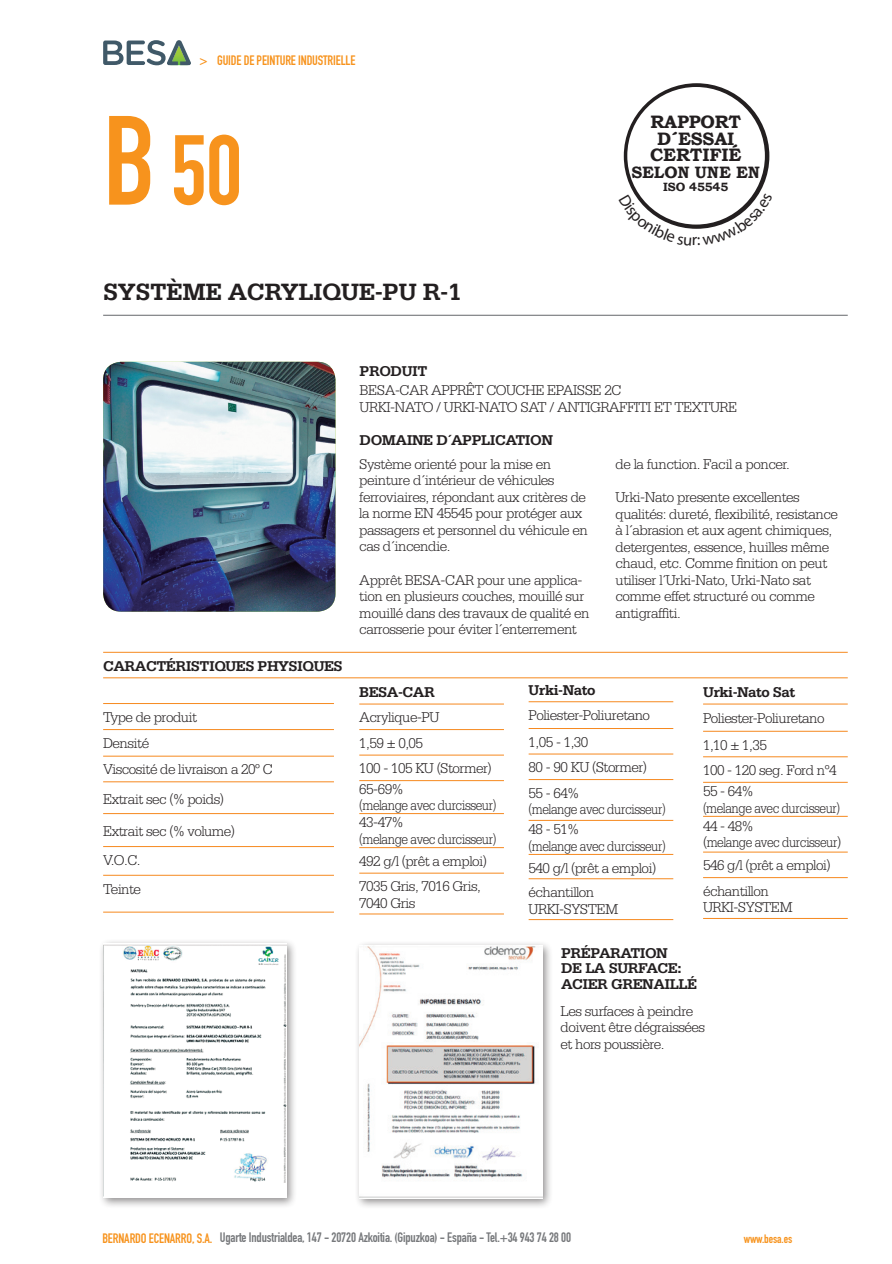
<style>
.page{position:relative;width:892px;height:1264px;background:#fff}
.page>*{position:absolute;margin:0;border:0;box-sizing:border-box;transform-origin:0 0}
.t1{font:97.5px "DIN Engschrift Std";color:#f7931d}
.t2{font:700 24.9px "Serifa Std";letter-spacing:-.02em;color:#231f20}
.t3{font:700 18px "Bookman Old Style";letter-spacing:-.01em;color:#231f20}
.t4{font:700 16.5px "Bookman Old Style";letter-spacing:-.01em;color:#231f20}
.t5{font:300 15px/16.5px "Serifa Std";letter-spacing:-.035em;color:#231f20}
.t6{font:700 15px/15px "Serifa Std";letter-spacing:-.035em;color:#231f20}
.t7{font:300 15px "Serifa Std";letter-spacing:-.035em;color:#231f20;scale:.88 1}
.t8{font:13.5px "DIN Engschrift Std";letter-spacing:-.01em;color:#76787b}
.t9{font:13.5px "DIN Engschrift Std";letter-spacing:-.01em;color:#f7931d}
.t10{font:12px "DIN Engschrift Std";letter-spacing:-.01em;color:#f7931d}
.t11{font:700 12px "Bookman Old Style";letter-spacing:-.01em;color:#231f20}
.s1{font-size:124.5px}
</style>
<div class="page">
<hr style="left:103px;top:315px;width:744px;height:1px;background:#76787b">
<svg style="left:103px;top:40px;width:88px;height:25px"></svg>
<hr style="left:103px;top:703px;width:231px;height:1px;background:#f6891f">
<hr style="left:103px;top:729px;width:231px;height:1px;background:#f6891f">
<hr style="left:103px;top:755px;width:231px;height:1px;background:#f6891f">
<hr style="left:103px;top:781px;width:231px;height:1px;background:#f6891f">
<hr style="left:103px;top:813px;width:231px;height:1px;background:#f6891f">
<hr style="left:103px;top:846px;width:231px;height:1px;background:#f6891f">
<hr style="left:103px;top:874px;width:231px;height:1px;background:#f6891f">
<hr style="left:103px;top:911px;width:231px;height:1px;background:#f6891f">
<hr style="left:103px;top:652px;width:744px;height:1px;background:#f6891f">
<hr style="left:103px;top:677px;width:744px;height:1px;background:#f6891f">
<img style="left:103px;top:362px;width:232px;height:249px">
<div style="left:98px;top:938px;width:199px;height:270px;background:#231f20;opacity:.5"></div>
<img style="left:103px;top:943px;width:183px;height:254px">
<div style="left:354px;top:940px;width:199px;height:269px;background:#231f20;opacity:.5"></div>
<img style="left:359px;top:945px;width:183px;height:252px">
<hr style="left:359px;top:703px;width:145px;height:1px;background:#f6891f">
<hr style="left:359px;top:729px;width:145px;height:1px;background:#f6891f">
<hr style="left:359px;top:754px;width:145px;height:1px;background:#f6891f">
<hr style="left:359px;top:780px;width:145px;height:1px;background:#f6891f">
<hr style="left:359px;top:813px;width:145px;height:1px;background:#f6891f">
<hr style="left:359px;top:847px;width:145px;height:1px;background:#f6891f">
<hr style="left:359px;top:872px;width:145px;height:1px;background:#f6891f">
<hr style="left:359px;top:913px;width:145px;height:1px;background:#f6891f">
<hr style="left:528px;top:701px;width:145px;height:1px;background:#f6891f">
<hr style="left:528px;top:728px;width:145px;height:1px;background:#f6891f">
<hr style="left:528px;top:753px;width:145px;height:1px;background:#f6891f">
<hr style="left:528px;top:779px;width:145px;height:1px;background:#f6891f">
<hr style="left:528px;top:820px;width:145px;height:1px;background:#f6891f">
<hr style="left:528px;top:854px;width:145px;height:1px;background:#f6891f">
<hr style="left:528px;top:878px;width:145px;height:1px;background:#f6891f">
<hr style="left:528px;top:919px;width:145px;height:1px;background:#f6891f">
<hr style="left:703px;top:703px;width:144px;height:1px;background:#f6891f">
<hr style="left:703px;top:731px;width:144px;height:1px;background:#f6891f">
<hr style="left:703px;top:756px;width:144px;height:1px;background:#f6891f">
<hr style="left:703px;top:782px;width:144px;height:1px;background:#f6891f">
<hr style="left:703px;top:816px;width:144px;height:1px;background:#f6891f">
<hr style="left:703px;top:851px;width:144px;height:1px;background:#f6891f">
<hr style="left:703px;top:877px;width:144px;height:1px;background:#f6891f">
<hr style="left:703px;top:918px;width:144px;height:1px;background:#f6891f">
<svg style="left:623px;top:83px;width:147px;height:146px"></svg>
<p class="t9" style="left:199px;top:52px;width:157px">&gt; GUIDE DE PEINTURE INDUSTRIELLE</p>
<p class="t1" style="left:103px;top:113px;width:141px"><span class="s1">B</span> 50</p>
<p class="t2" style="left:103px;top:277px;width:360px">SYSTÈME ACRYLIQUE-PU R-1</p>
<p class="t6" style="left:359px;top:363px;width:69px">PRODUIT</p>
<p class="t3" style="left:650px;top:109px;width:92px">RAPPORT</p>
<p class="t3" style="left:657px;top:125px;width:79px">D´ESSAI</p>
<p class="t3" style="left:650px;top:142px;width:93px">CERTIFIÉ</p>
<p class="t4" style="left:631px;top:160px;width:130px">SELON UNE EN</p>
<p class="t11" style="left:663px;top:178px;width:67px">ISO 45545</p>
<p class="t5" style="left:359px;top:382px;width:379px">BESA-CAR APPRÊT COUCHE EPAISSE 2C<br>URKI-NATO / URKI-NATO SAT / ANTIGRAFFITI ET TEXTURE</p>
<p class="t6" style="left:103px;top:658px;width:241px">CARACTÉRISTIQUES PHYSIQUES</p>
<p class="t5" style="left:103px;top:708px;width:96px">Type de produit</p>
<p class="t5" style="left:103px;top:734px;width:48px">Densité</p>
<p class="t5" style="left:103px;top:761px;width:171px">Viscosité de livraison a 20º C</p>
<p class="t5" style="left:103px;top:790px;width:122px">Extrait sec (% poids)</p>
<p class="t5" style="left:103px;top:823px;width:133px">Extrait sec (% volume)</p>
<p class="t5" style="left:103px;top:851px;width:39px">V.O.C.</p>
<p class="t5" style="left:103px;top:880px;width:39px">Teinte</p>
<p class="t6" style="left:359px;top:432px;width:195px">DOMAINE D´APPLICATION</p>
<p class="t5" style="left:359px;top:455px;width:230px">Système orienté pour la mise en peinture d´intérieur de véhicules ferroviaires, répondant aux critères de la norme EN 45545 pour protéger aux passagers et personnel du véhicule en cas d´incendie.</p>
<p class="t5" style="left:359px;top:571px;width:232px">Apprêt BESA-CAR pour une applica&shy;tion en plusieurs couches, mouillé sur mouillé dans des travaux de qualité en carrosserie pour éviter l´enterrement</p>
<p class="t5" style="left:615px;top:455px;width:176px">de la function. Facil a poncer.</p>
<p class="t5" style="left:615px;top:489px;width:224px">Urki-Nato presente excellentes qualités: dureté, flexibilité, resistance à l´abrasion et aux agent chimiques, detergentes, essence, huilles même chaud, etc. Comme finition on peut utiliser l´Urki-Nato, Urki-Nato sat comme effet structuré ou comme antigraffiti.</p>
<p class="t6" style="left:359px;top:684px;width:77px">BESA-CAR</p>
<p class="t5" style="left:359px;top:708px;width:82px">Acrylique-PU</p>
<p class="t5" style="left:359px;top:734px;width:65px">1,59 ± 0,05</p>
<p class="t5" style="left:359px;top:760px;width:134px">100 - 105 KU (Stormer)</p>
<p class="t5" style="left:359px;top:780px;width:46px">65-69%</p>
<p class="t7" style="left:359px;top:797px;width:157px">(melange avec durcisseur)</p>
<p class="t5" style="left:359px;top:814px;width:46px">43-47%</p>
<p class="t7" style="left:359px;top:830px;width:157px">(melange avec durcisseur)</p>
<p class="t5" style="left:359px;top:852px;width:129px">492 g/l (prêt a emploi)</p>
<p class="t5" style="left:359px;top:878px;width:123px">7035 Gris, 7016 Gris,<br>7040 Gris</p>
<p class="t6" style="left:528px;top:682px;width:68px">Urki-Nato</p>
<p class="t5" style="left:528px;top:707px;width:123px">Poliester-Poliuretano</p>
<p class="t5" style="left:528px;top:733px;width:61px">1,05 - 1,30</p>
<p class="t5" style="left:528px;top:759px;width:120px">80 - 90 KU (Stormer)</p>
<p class="t5" style="left:528px;top:784px;width:139px">55 - 64%<br>(melange avec durcisseur)</p>
<p class="t5" style="left:528px;top:821px;width:139px">48 - 51%<br>(melange avec durcisseur)</p>
<p class="t5" style="left:528px;top:859px;width:129px">540 g/l (prêt a emploi)</p>
<p class="t5" style="left:528px;top:884px;width:91px">échantillon<br>URKI-SYSTEM</p>
<p class="t6" style="left:703px;top:684px;width:94px">Urki-Nato Sat</p>
<p class="t5" style="left:703px;top:709px;width:123px">Poliester-Poliuretano</p>
<p class="t5" style="left:703px;top:736px;width:65px">1,10 ± 1,35</p>
<p class="t5" style="left:703px;top:762px;width:135px">100 - 120 seg. Ford nº4</p>
<p class="t5" style="left:703px;top:783px;width:139px">55 - 64%<br>(melange avec durcisseur)</p>
<p class="t5" style="left:703px;top:817px;width:139px">44 - 48%<br>(melange avec durcisseur)</p>
<p class="t5" style="left:703px;top:857px;width:129px">546 g/l (prêt a emploi)</p>
<p class="t5" style="left:703px;top:882px;width:91px">échantillon<br>URKI-SYSTEM</p>
<p class="t6" style="left:561px;top:945px;width:137px">PRÉPARATION<br>DE LA SURFACE:<br>ACIER GRENAILLÉ</p>
<p class="t5" style="left:560px;top:1002px;width:146px">Les surfaces à peindre doivent être dégraissées et hors poussière.</p>
<p class="t9" style="left:102px;top:1229px;width:112px">BERNARDO ECENARRO, S.A.</p>
<p class="t8" style="left:220px;top:1229px;width:353px">Ugarte Industrialdea, 147 - 20720 Azkoitia. (Gipuzkoa) - España - Tel.+34 943 74 28 00</p>
<p class="t10" style="left:743px;top:1231px;width:50px">www.besa.es</p>
</div>
